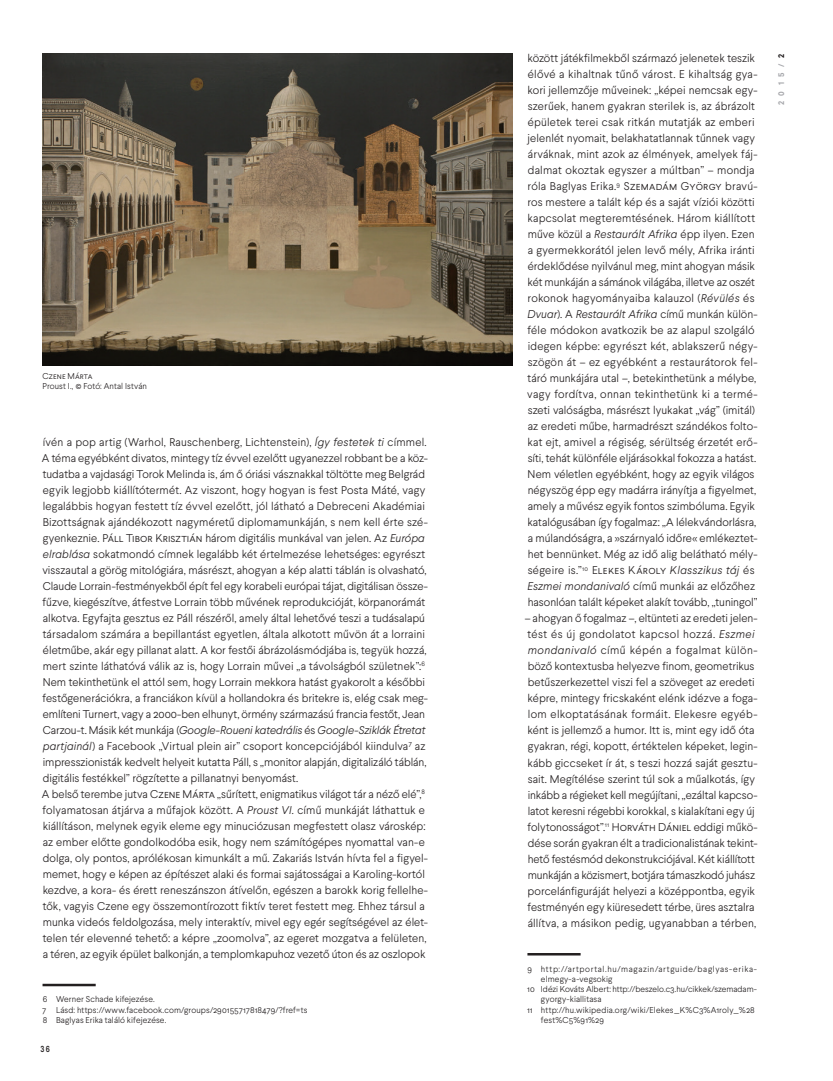
<style>
.page{position:relative;width:833px;height:1081px;background:#fff}
.page>*{position:absolute;margin:0;border:0;box-sizing:border-box;transform-origin:0 0}
.szcena_2014{font:300 11.25px/16px "Larsseit";letter-spacing:.005em;color:#231f20}
.t1{font:500 8.75px "Larsseit";color:#231f20;scale:.85 1}
.szcena_2014_lj{font:300 8.5px "Larsseit";letter-spacing:.015em;color:#231f20}
.szcena_2014_lj-2{font:300 8.5px "Larsseit";letter-spacing:-.005em;color:#231f20}
.szcena_2014_lj-3{font:300 8.5px "Larsseit";letter-spacing:.07em;color:#231f20}
.képalir2{font:300 8.5px "Larsseit";letter-spacing:.015em;color:#231f20}
.kepalir1{font:300 8.5px "Larsseit";letter-spacing:.015em;color:#231f20}
.t2{font:700 8.12px "Larsseit";color:#a8a9ad}
.s1{font-style:italic}
.s2{color:#231f20}
</style>
<div class="page">
<hr style="left:43px;top:984px;width:53px;height:2px;background:#231f20">
<hr style="left:527px;top:953px;width:53px;height:2px;background:#231f20">
<img style="left:43px;top:54px;width:470px;height:311px">
<p class="kepalir1" style="left:43px;top:371px;width:51px">Czene Márta</p>
<p class="képalir2" style="left:43px;top:381px;width:106px">Proust I., © Fotó: Antal István</p>
<p class="szcena_2014" style="left:42px;top:434px;width:387px">ívén a pop artig (Warhol, Rauschenberg, Lichtenstein), <span class="s1">Így festetek ti</span> címmel.<br>A téma egyébként divatos, mintegy tíz évvel ezelőtt ugyanezzel robbant be a köz&shy;tudatba a vajdasági Torok Melinda is, ám ő óriási vásznakkal töltötte meg Belgrád egyik legjobb kiállítótermét. Az viszont, hogy hogyan is fest Posta Máté, vagy legalábbis hogyan festett tíz évvel ezelőtt, jól látható a Debreceni Akadémiai Bizottságnak ajándékozott nagyméretű diplomamunkáján, s nem kell érte szé&shy;gyenkeznie. Páll Tibor Krisztián három digitális munkával van jelen. Az <span class="s1">Európa elrablása</span> sokatmondó címnek legalább két értelmezése lehetséges: egyrészt visszautal a görög mitológiára, másrészt, ahogyan a kép alatti táblán is olvasható, Claude Lorrain-festményekből épít fel egy korabeli európai tájat, digitálisan össze&shy;fűzve, kiegészítve, átfestve Lorrain több művének reprodukcióját, körpanorámát alkotva. Egyfajta gesztus ez Páll részéről, amely által lehetővé teszi a tudásalapú társadalom számára a bepillantást egyetlen, általa alkotott művön át a lorraini életműbe, akár egy pillanat alatt. A kor festői ábrázolásmódjába is, tegyük hozzá, mert szinte láthatóvá válik az is, hogy Lorrain művei „a távolságból születnek”:<sup>6<br></sup>Nem tekinthetünk el attól sem, hogy Lorrain mekkora hatást gyakorolt a későbbi festőgenerációkra, a franciákon kívül a hollandokra és britekre is, elég csak meg&shy;említeni Turnert, vagy a 2000-ben elhunyt, örmény származású francia festőt, Jean Carzou-t. Másik két munkája (<span class="s1">Google-Roueni katedrális</span> és <span class="s1">Google-Sziklák Étretat partjainál</span>) a Facebook „Virtual plein air” csoport koncepciójából kiindulva<sup>7</sup> az impresszionisták kedvelt helyeit kutatta Páll, s „monitor alapján, digitalizáló táblán, digitális festékkel” rögzítette a pillanatnyi benyomást.</p>
<p class="szcena_2014" style="left:42px;top:786px;width:387px">A belső terembe jutva Czene Márta „sűrített, enigmatikus világot tár a néző elé”,<sup>8 </sup>folyamatosan átjárva a műfajok között. A <span class="s1">Proust VI.</span> című munkáját láthattuk e kiállításon, melynek egyik eleme egy minuciózusan megfestett olasz városkép: az ember előtte gondolkodóba esik, hogy nem számítógépes nyomattal van-e dolga, oly pontos, aprólékosan kimunkált a mű. Zakariás István hívta fel a figyel&shy;memet, hogy e képen az építészet alaki és formai sajátosságai a Karoling-kortól kezdve, a kora- és érett reneszánszon átívelőn, egészen a barokk korig fellelhe&shy;tők, vagyis Czene egy összemontírozott fiktív teret festett meg. Ehhez társul a munka videós feldolgozása, mely interaktív, mivel egy egér segítségével az élet&shy;telen tér elevenné tehető: a képre „zoomolva”, az egeret mozgatva a felületen, a téren, az egyik épület balkonján, a templomkapuhoz vezető úton és az oszlopok</p>
<p class="szcena_2014_lj" style="left:43px;top:994px;width:114px">6 Werner Schade kifejezése.</p>
<p class="szcena_2014_lj" style="left:42px;top:1004px;width:267px">7 Lásd: https://www.facebook.com/groups/290155717818479/?fref=ts</p>
<p class="szcena_2014_lj" style="left:43px;top:1015px;width:125px">8 Baglyas Erika találó kifejezése.</p>
<p class="t1" style="left:40px;top:1043px;width:13px">36</p>
<p class="szcena_2014" style="left:527px;top:51px;width:232px">között játékfilmekből származó jelenetek teszik élővé a kihaltnak tűnő várost. E kihaltság gya&shy;kori jellemzője műveinek: „képei nemcsak egy&shy;szerűek, hanem gyakran sterilek is, az ábrázolt épületek terei csak ritkán mutatják az emberi jelenlét nyomait, belakhatatlannak tűnnek vagy árváknak, mint azok az élmények, amelyek fáj&shy;dalmat okoztak egyszer a múltban” – mondja róla Baglyas Erika.<sup>9</sup> Szemadám György bravú&shy;ros mestere a talált kép és a saját víziói közötti kapcsolat megteremtésének. Három kiállított műve közül a <span class="s1">Restaurált Afrika</span> épp ilyen. Ezen a gyermekkorától jelen levő mély, Afrika iránti érdeklődése nyilvánul meg, mint ahogyan másik két munkáján a sámánok világába, illetve az oszét rokonok hagyományaiba kalauzol (<span class="s1">Révülés</span> és <span class="s1">Dvuar</span>). A <span class="s1">Restaurált Afrika</span> című munkán külön&shy;féle módokon avatkozik be az alapul szolgáló idegen képbe: egyrészt két, ablakszerű négy&shy;szögön át – ez egyébként a restaurátorok fel&shy;táró munkájára utal –, betekinthetünk a mélybe, vagy fordítva, onnan tekinthetünk ki a termé&shy;szeti valóságba, másrészt lyukakat „vág” (imitál) az eredeti műbe, harmadrészt szándékos folto&shy;kat ejt, amivel a régiség, sérültség érzetét erő&shy;síti, tehát különféle eljárásokkal fokozza a hatást.<br>Nem véletlen egyébként, hogy az egyik világos négyszög épp egy madárra irányítja a figyelmet, amely a művész egyik fontos szimbóluma. Egyik katalógusában így fogalmaz: „A lélekvándorlásra, a múlandóságra, a »szárnyaló időre« emlékeztet&shy;het bennünket. Még az idő alig belátható mély&shy;ségeire is.”<sup>10</sup> Elekes Károly <span class="s1">Klasszikus táj</span> és <span class="s1">Eszmei mondanivaló</span> című munkái az előzőhez hasonlóan talált képeket alakít tovább, „tuningol”</p>
<p class="szcena_2014" style="left:525px;top:611px;width:234px">– ahogyan ő fogalmaz –, eltünteti az eredeti jelen&shy;tést és új gondolatot kapcsol hozzá. <span class="s1">Eszmei mondanivaló</span> című képén a fogalmat külön&shy;böző kontextusba helyezve finom, geometrikus betűszerkezettel viszi fel a szöveget az eredeti képre, mintegy fricskaként elénk idézve a foga&shy;lom elkoptatásának formáit. Elekesre egyéb&shy;ként is jellemző a humor. Itt is, mint egy idő óta gyakran, régi, kopott, értéktelen képeket, legin&shy;kább giccseket ír át, s teszi hozzá saját gesztu&shy;sait. Megítélése szerint túl sok a műalkotás, így inkább a régieket kell megújítani, „ezáltal kapcso&shy;latot keresni régebbi korokkal, s kialakítani egy új folytonosságot”.<sup>11</sup> Horváth Dániel eddigi műkö&shy;dése során gyakran élt a tradicionalistának tekint&shy;hető festésmód dekonstrukciójával. Két kiállított munkáján a közismert, botjára támaszkodó juhász porcelánfiguráját helyezi a középpontba, egyik festményén egy kiüresedett térbe, üres asztalra állítva, a másikon pedig, ugyanabban a térben,</p>
<p class="szcena_2014_lj-3" style="left:527px;top:963px;width:231px">9 http://artportal.hu/magazin/artguide/baglyas-erika-</p>
<p class="szcena_2014_lj" style="left:541px;top:974px;width:73px">elmegy-a-vegsokig</p>
<p class="szcena_2014_lj-2" style="left:527px;top:984px;width:231px">10 Idézi Kováts Albert: http://beszelo.c3.hu/cikkek/szemadam-</p>
<p class="szcena_2014_lj" style="left:541px;top:994px;width:62px">gyorgy-kiallitasa</p>
<p class="szcena_2014_lj" style="left:527px;top:1004px;width:229px">11 http://hu.wikipedia.org/wiki/Elekes_K%C3%A1roly_%28</p>
<p class="szcena_2014_lj" style="left:541px;top:1015px;width:65px">fest%C5%91%29</p>
<p class="t2" style="left:776px;top:105px;width:53px;rotate:-90deg">2015/<span class="s2">2</span></p>
</div>
